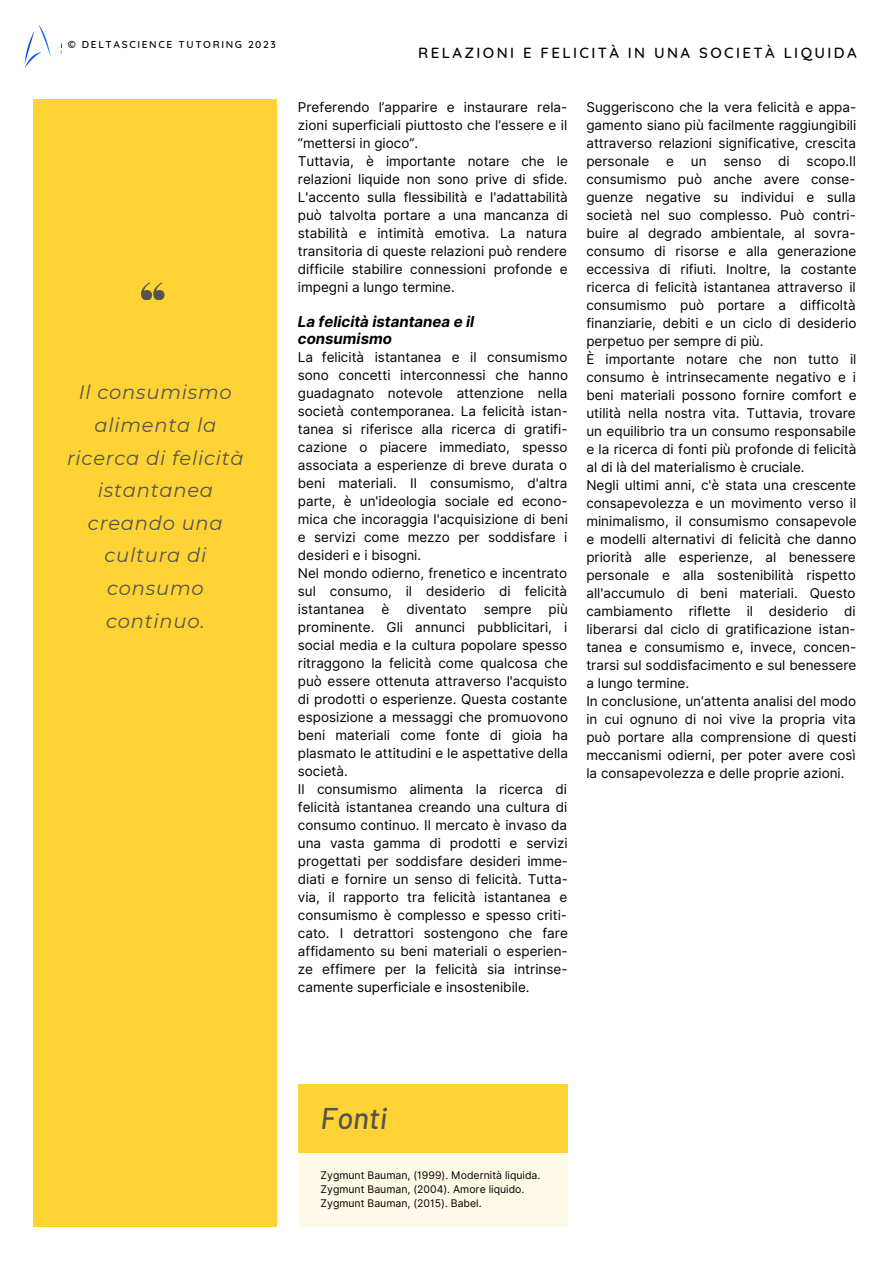
<style>
.page{position:relative;width:893px;height:1264px;background:#fff}
.page>*{position:absolute;margin:0;border:0;box-sizing:border-box;transform-origin:0 0}
.t1{font:italic 500 30px "Barlow";color:#545454}
.t2{font:italic 19.5px/32.5px "Montserrat";letter-spacing:.04em;color:#545454;text-align:center}
.t3{font:500 15px "Quicksand";letter-spacing:.16em;color:#000}
.t4{font:italic 700 15px/16.8px "Inter";color:#000}
.t5{font:13.5px/18px "Inter";color:#000;text-align:justify}
.t6{font:10.5px "Inter";color:#000}
.t7{font:500 10.2px "Quicksand";letter-spacing:.16em;color:#000}
</style>
<div class="page">
<img style="left:24px;top:25px;width:37px;height:43px">
<div style="left:34px;top:100px;width:243px;height:1126px;background:#ffd333"></div>
<svg style="left:141px;top:282px;width:23px;height:17px"></svg>
<div style="left:298px;top:1083px;width:269px;height:69px;background:#ffd333"></div>
<div style="left:298px;top:1152px;width:269px;height:74px;background:#fff9e7"></div>
<p class="t7" style="left:68px;top:38px;width:209px">© DELTASCIENCE TUTORING 2023</p>
<p class="t2" style="left:67px;top:376px;width:178px">Il consumismo alimenta la ricerca di felicità istantanea creando una cultura di consumo continuo.</p>
<p class="t3" style="left:418px;top:43px;width:440px">RELAZIONI E FELICITÀ IN UNA SOCIETÀ LIQUIDA</p>
<p class="t5" style="left:298px;top:98px;width:271px">Preferendo l’apparire e instaurare rela&shy;zioni superficiali piuttosto che l’essere e il “mettersi in gioco”.</p>
<p class="t5" style="left:298px;top:152px;width:271px">Tuttavia, è importante notare che le relazioni liquide non sono prive di sfide.<br>L'accento sulla flessibilità e l'adattabilità può talvolta portare a una mancanza di stabilità e intimità emotiva. La natura transitoria di queste relazioni può rendere difficile stabilire connessioni profonde e impegni a lungo termine.</p>
<p class="t4" style="left:298px;top:313px;width:178px">La felicità istantanea e il consumismo</p>
<p class="t5" style="left:298px;top:348px;width:271px">La felicità istantanea e il consumismo sono concetti interconnessi che hanno guadagnato notevole attenzione nella società contemporanea. La felicità istan&shy;tanea si riferisce alla ricerca di gratifi&shy;cazione o piacere immediato, spesso associata a esperienze di breve durata o beni materiali. Il consumismo, d'altra parte, è un'ideologia sociale ed econo&shy;mica che incoraggia l'acquisizione di beni e servizi come mezzo per soddisfare i desideri e i bisogni.</p>
<p class="t5" style="left:298px;top:563px;width:271px">Nel mondo odierno, frenetico e incentrato sul consumo, il desiderio di felicità istantanea</p>
<p class="t5" style="left:298px;top:599px;width:272px;text-indent:251px">più prominente. Gli annunci pubblicitari, i social media e la cultura popolare spesso ritraggono la felicità come qualcosa che può essere ottenuta attraverso l'acquisto di prodotti o esperienze. Questa costante esposizione a messaggi che promuovono beni materiali come fonte di gioia ha plasmato le attitudini e le aspettative della società.</p>
<p class="t5" style="left:298px;top:779px;width:272px">Il consumismo alimenta la ricerca di felicità istantanea creando una cultura di consumo continuo. Il mercato è invaso da una vasta gamma di prodotti e servizi progettati per soddisfare desideri imme&shy;diati e fornire un senso di felicità. Tutta&shy;via, il rapporto tra felicità istantanea e consumismo è complesso e spesso criti&shy;cato. I detrattori sostengono che fare affidamento su beni materiali o esperien&shy;ze effimere per la felicità sia intrinse&shy;camente superficiale e insostenibile.</p>
<p class="t5" style="left:381px;top:599px;width:9px">è</p>
<p class="t5" style="left:406px;top:599px;width:62px">diventato</p>
<p class="t5" style="left:483px;top:599px;width:49px">sempre</p>
<p class="t5" style="left:586px;top:98px;width:272px">Suggeriscono che la vera felicità e appa&shy;gamento siano più facilmente raggiungibili attraverso relazioni significative, crescita personale e un senso di scopo.Il consumismo può anche avere conse&shy;guenze negative su individui e sulla società nel suo complesso. Può contri&shy;buire al degrado ambientale, al sovra&shy;consumo di risorse e alla generazione eccessiva di rifiuti. Inoltre, la costante ricerca di felicità istantanea attraverso il consumismo può portare a difficoltà finanziarie, debiti e un ciclo di desiderio perpetuo per sempre di più.</p>
<p class="t5" style="left:586px;top:350px;width:272px">È importante notare che non tutto il consumo è intrinsecamente negativo e i beni materiali possono fornire comfort e utilità nella nostra vita. Tuttavia, trovare un equilibrio tra un consumo responsabile e la ricerca di fonti più profonde di felicità al di là del materialismo è cruciale.</p>
<p class="t5" style="left:586px;top:476px;width:272px">Negli ultimi anni, c'è stata una crescente consapevolezza e un movimento verso il minimalismo, il consumismo consapevole e modelli alternativi di felicità che danno priorità alle esperienze, al benessere personale e alla sostenibilità rispetto all'accumulo di beni materiali. Questo cambiamento riflette il desiderio di liberarsi dal ciclo di gratificazione istan&shy;tanea e consumismo e, invece, concen&shy;trarsi sul soddisfacimento e sul benessere a lungo termine.</p>
<p class="t5" style="left:586px;top:692px;width:271px">In conclusione, un’attenta analisi del modo in cui ognuno di noi vive la propria vita può portare alla comprensione di questi meccanismi odierni, per poter avere così la consapevolezza e delle proprie azioni.</p>
<p class="t1" style="left:320px;top:1098px;width:68px">Fonti</p>
<p class="t6" style="left:320px;top:1169px;width:221px">Zygmunt Bauman, (1999). Modernità liquida.</p>
<p class="t6" style="left:320px;top:1183px;width:205px">Zygmunt Bauman, (2004). Amore liquido.</p>
<p class="t6" style="left:320px;top:1197px;width:162px">Zygmunt Bauman, (2015). Babel.</p>
</div>
